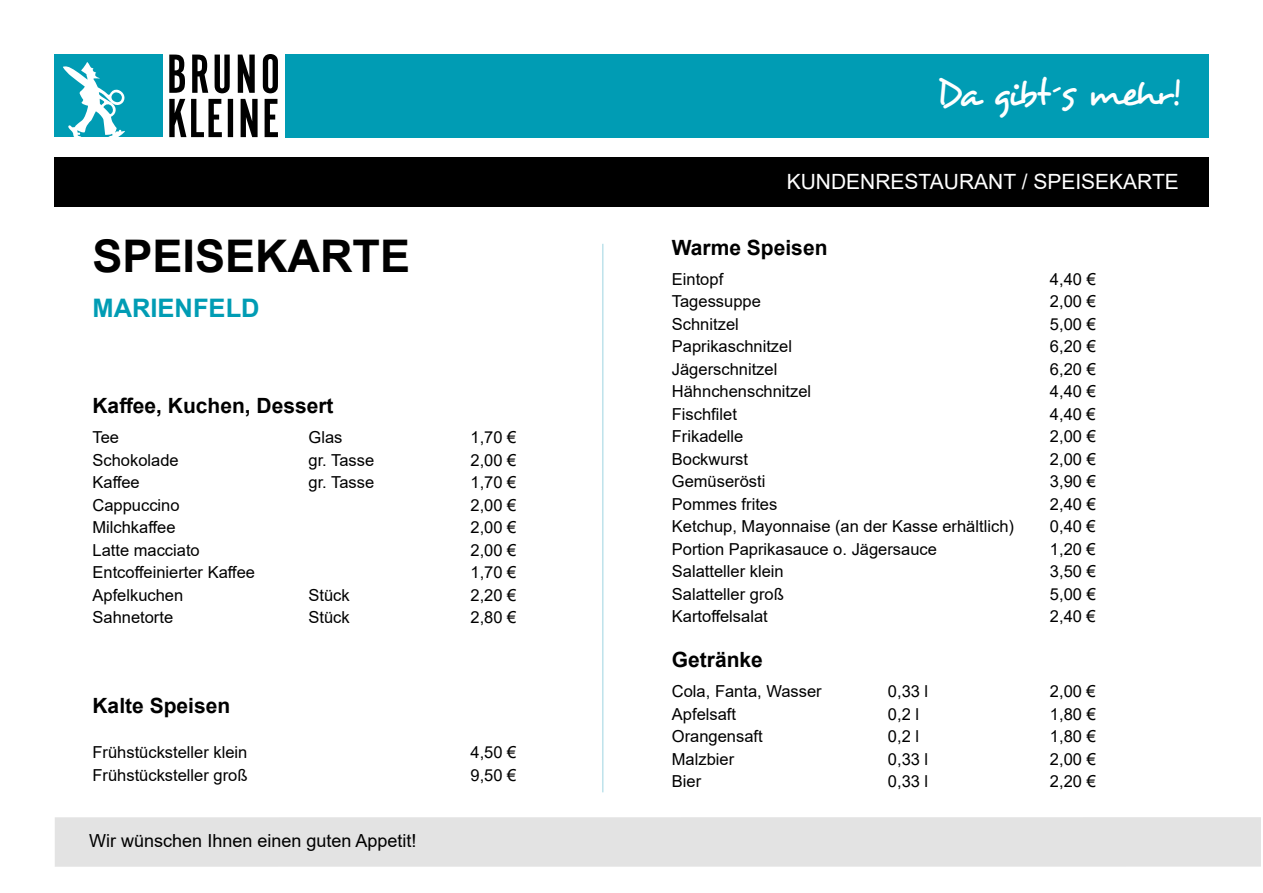
<style>
.page{position:relative;width:1263px;height:893px;background:#fff}
.page>*{position:absolute;margin:0;border:0;box-sizing:border-box;transform-origin:0 0}
.t1{font:700 45px "Arial";color:#000}
.t2{font:37.5px "Desyrel";letter-spacing:-.08em;color:#fff}
.t3{font:700 25.5px "Arial";color:#009cb4}
.t4{font:700 21px "Arial";color:#000}
.t5{font:21px "Arial";color:#fff}
.t6{font:18px "Arial";color:#000}
.t7{font:16.5px "Arial";color:#000}
</style>
<div class="page">
<div style="left:55px;top:817px;width:1206px;height:50px;background:#e3e3e3"></div>
<div style="left:285px;top:55px;width:923px;height:83px;background:#009cb4"></div>
<div style="left:54px;top:55px;width:109px;height:82px;background:#009cb4"></div>
<svg style="left:63px;top:62px;width:62px;height:75px"></svg>
<svg style="left:169px;top:99px;width:109px;height:38px"></svg>
<svg style="left:169px;top:55px;width:16px;height:38px"></svg>
<svg style="left:192px;top:55px;width:16px;height:38px"></svg>
<svg style="left:215px;top:55px;width:15px;height:38px"></svg>
<svg style="left:238px;top:55px;width:17px;height:38px"></svg>
<svg style="left:263px;top:54px;width:15px;height:39px"></svg>
<div style="left:54px;top:157px;width:1155px;height:50px;background:#000"></div>
<hr style="left:602px;top:244px;width:1px;height:548px;background:#bee2eb">
<h1 class="t1" style="left:92px;top:225px;width:319px">SPEISEKARTE</h1>
<h3 class="t3" style="left:92px;top:290px;width:169px">MARIENFELD</h3>
<p class="t4" style="left:92px;top:391px;width:243px">Kaffee, Kuchen, Dessert</p>
<p class="t7" style="left:92px;top:426px;width:28px">Tee</p>
<p class="t7" style="left:308px;top:426px;width:35px">Glas</p>
<p class="t7" style="left:470px;top:426px;width:47px">1,70 €</p>
<p class="t7" style="left:92px;top:448px;width:88px">Schokolade</p>
<p class="t7" style="left:308px;top:448px;width:67px">gr. Tasse</p>
<p class="t7" style="left:470px;top:448px;width:47px">2,00 €</p>
<p class="t7" style="left:92px;top:471px;width:49px">Kaffee</p>
<p class="t7" style="left:308px;top:471px;width:67px">gr. Tasse</p>
<p class="t7" style="left:470px;top:471px;width:47px">1,70 €</p>
<p class="t7" style="left:92px;top:493px;width:89px">Cappuccino</p>
<p class="t7" style="left:471px;top:493px;width:47px">2,00 €</p>
<p class="t7" style="left:92px;top:516px;width:85px">Milchkaffee</p>
<p class="t7" style="left:470px;top:516px;width:47px">2,00 €</p>
<p class="t7" style="left:92px;top:538px;width:109px">Latte macciato</p>
<p class="t7" style="left:471px;top:538px;width:47px">2,00 €</p>
<p class="t7" style="left:92px;top:561px;width:164px">Entcoffeinierter Kaffee</p>
<p class="t7" style="left:470px;top:561px;width:47px">1,70 €</p>
<p class="t7" style="left:92px;top:583px;width:92px">Apfelkuchen</p>
<p class="t7" style="left:308px;top:583px;width:43px">Stück</p>
<p class="t7" style="left:471px;top:583px;width:47px">2,20 €</p>
<p class="t7" style="left:92px;top:606px;width:82px">Sahnetorte</p>
<p class="t7" style="left:308px;top:606px;width:43px">Stück</p>
<p class="t7" style="left:471px;top:606px;width:47px">2,80 €</p>
<p class="t4" style="left:92px;top:691px;width:139px">Kalte Speisen</p>
<p class="t7" style="left:92px;top:741px;width:156px">Frühstücksteller klein</p>
<p class="t7" style="left:470px;top:741px;width:47px">4,50 €</p>
<p class="t7" style="left:92px;top:763px;width:156px">Frühstücksteller groß</p>
<p class="t7" style="left:470px;top:763px;width:47px">9,50 €</p>
<p class="t6" style="left:89px;top:828px;width:329px">Wir wünschen Ihnen einen guten Appetit!</p>
<h2 class="t2" style="left:937px;top:70px;width:245px">Da gibt´s mehr!</h2>
<p class="t5" style="left:787px;top:167px;width:394px">KUNDENRESTAURANT / SPEISEKARTE</p>
<p class="t4" style="left:672px;top:233px;width:157px">Warme Speisen</p>
<p class="t7" style="left:672px;top:268px;width:53px">Eintopf</p>
<p class="t7" style="left:1050px;top:268px;width:47px">4,40 €</p>
<p class="t7" style="left:672px;top:290px;width:90px">Tagessuppe</p>
<p class="t7" style="left:1050px;top:290px;width:47px">2,00 €</p>
<p class="t7" style="left:672px;top:313px;width:68px">Schnitzel</p>
<p class="t7" style="left:1050px;top:313px;width:47px">5,00 €</p>
<p class="t7" style="left:672px;top:335px;width:122px">Paprikaschnitzel</p>
<p class="t7" style="left:1050px;top:335px;width:47px">6,20 €</p>
<p class="t7" style="left:672px;top:358px;width:107px">Jägerschnitzel</p>
<p class="t7" style="left:1050px;top:358px;width:47px">6,20 €</p>
<p class="t7" style="left:672px;top:380px;width:141px">Hähnchenschnitzel</p>
<p class="t7" style="left:1050px;top:380px;width:47px">4,40 €</p>
<p class="t7" style="left:672px;top:403px;width:67px">Fischfilet</p>
<p class="t7" style="left:1050px;top:403px;width:47px">4,40 €</p>
<p class="t7" style="left:672px;top:425px;width:73px">Frikadelle</p>
<p class="t7" style="left:1050px;top:425px;width:47px">2,00 €</p>
<p class="t7" style="left:672px;top:448px;width:78px">Bockwurst</p>
<p class="t7" style="left:1050px;top:448px;width:47px">2,00 €</p>
<p class="t7" style="left:672px;top:470px;width:95px">Gemüserösti</p>
<p class="t7" style="left:1050px;top:470px;width:47px">3,90 €</p>
<p class="t7" style="left:672px;top:493px;width:107px">Pommes frites</p>
<p class="t7" style="left:1050px;top:493px;width:47px">2,40 €</p>
<p class="t7" style="left:672px;top:515px;width:344px">Ketchup, Mayonnaise (an der Kasse erhältlich)</p>
<p class="t7" style="left:1050px;top:515px;width:47px">0,40 €</p>
<p class="t7" style="left:672px;top:538px;width:267px">Portion Paprikasauce o. Jägersauce</p>
<p class="t7" style="left:1050px;top:538px;width:47px">1,20 €</p>
<p class="t7" style="left:672px;top:560px;width:113px">Salatteller klein</p>
<p class="t7" style="left:1050px;top:560px;width:47px">3,50 €</p>
<p class="t7" style="left:672px;top:583px;width:113px">Salatteller groß</p>
<p class="t7" style="left:1050px;top:583px;width:47px">5,00 €</p>
<p class="t7" style="left:672px;top:605px;width:97px">Kartoffelsalat</p>
<p class="t7" style="left:1050px;top:605px;width:47px">2,40 €</p>
<p class="t4" style="left:672px;top:645px;width:93px">Getränke</p>
<p class="t7" style="left:672px;top:680px;width:151px">Cola, Fanta, Wasser</p>
<p class="t7" style="left:888px;top:680px;width:42px">0,33 l</p>
<p class="t7" style="left:1050px;top:680px;width:47px">2,00 €</p>
<p class="t7" style="left:672px;top:703px;width:66px">Apfelsaft</p>
<p class="t7" style="left:888px;top:703px;width:33px">0,2 l</p>
<p class="t7" style="left:1050px;top:703px;width:47px">1,80 €</p>
<p class="t7" style="left:672px;top:725px;width:92px">Orangensaft</p>
<p class="t7" style="left:888px;top:725px;width:33px">0,2 l</p>
<p class="t7" style="left:1050px;top:725px;width:47px">1,80 €</p>
<p class="t7" style="left:672px;top:748px;width:64px">Malzbier</p>
<p class="t7" style="left:888px;top:748px;width:42px">0,33 l</p>
<p class="t7" style="left:1050px;top:748px;width:47px">2,00 €</p>
<p class="t7" style="left:672px;top:770px;width:31px">Bier</p>
<p class="t7" style="left:888px;top:770px;width:42px">0,33 l</p>
<p class="t7" style="left:1050px;top:770px;width:47px">2,20 €</p>
</div>
